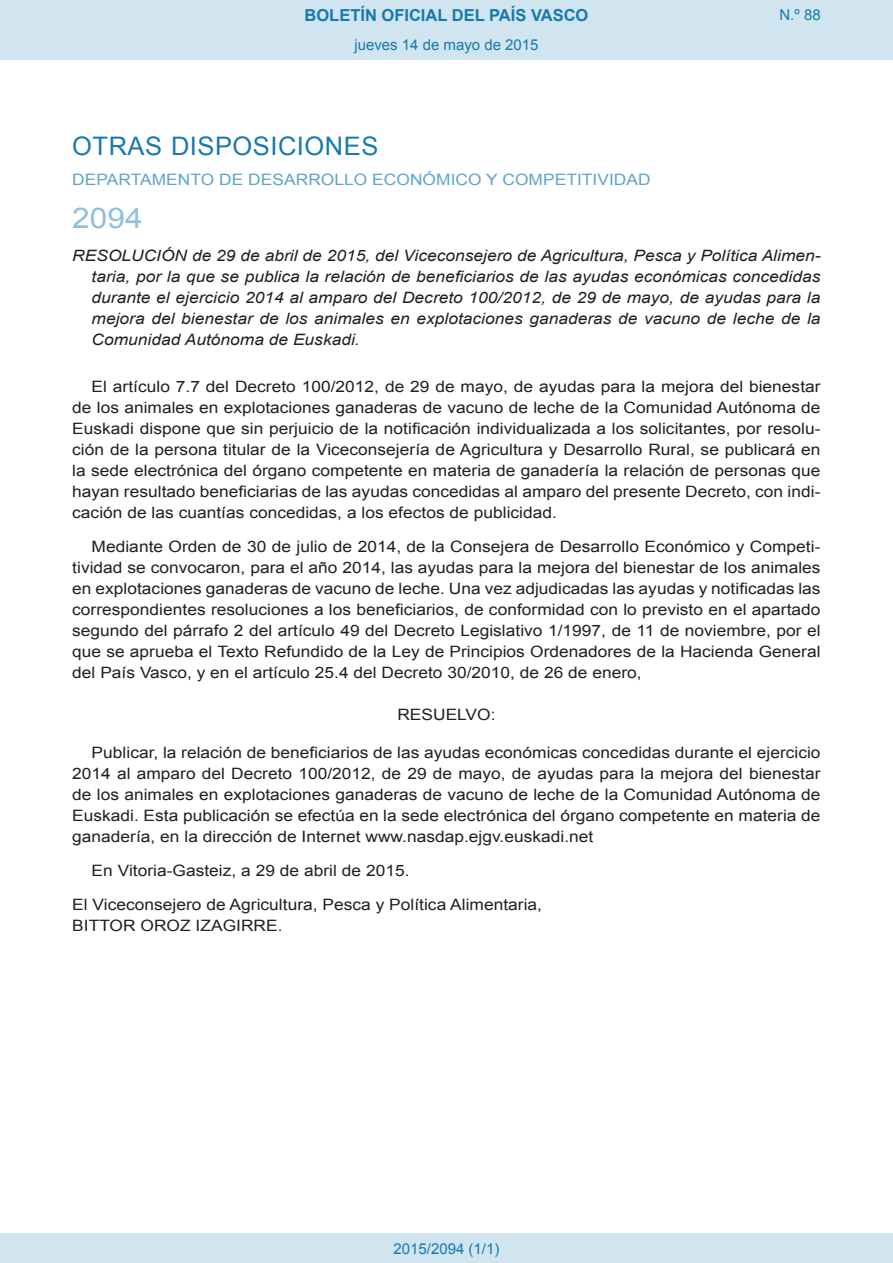
<style>
.page{position:relative;width:893px;height:1263px;background:#fff}
.page>*{position:absolute;margin:0;border:0;box-sizing:border-box;transform-origin:0 0}
.BOPVOrden{font:28.5px "Arial";color:#90c0db;scale:1.11 1}
.BOPVSeccion{font:25.5px "Arial";letter-spacing:.02em;color:#1879ad}
.t1{font:700 16.5px "Arial";color:#1879ad}
.BOPVDetalle{font:15.6px/21px "Arial";color:#231f20;text-align:justify;scale:1.11 1}
.BOPVTitulo{font:italic 15.6px/21px "Arial";color:#231f20;text-align:justify;scale:1.11 1}
.BOPVFirmaPuesto{font:15.6px "Arial";color:#231f20;scale:1.11 1}
.BOPVOrganismo{font:15.6px "Arial";letter-spacing:.005em;color:#5ea4ca;scale:1.11 1}
.BOPVFirmaLugFec{font:15.6px "Arial";color:#231f20;scale:1.11 1}
.BOPVFirmaNombre{font:15.6px "Arial";color:#231f20;scale:1.11 1}
.BOPVClave{font:15.6px "Arial";color:#231f20;scale:1.11 1}
.Paginacion_Centro{font:15px "Arial";color:#1879ad}
</style>
<div class="page">
<div style="left:0;top:0;width:893px;height:60px;background:#d0e5f0"></div>
<div style="left:0;top:1233px;width:893px;height:30px;background:#d0e5f0"></div>
<p class="t1" style="left:305px;top:4px;width:285px">BOLETÍN OFICIAL DEL PAÍS VASCO</p>
<p class="Paginacion_Centro" style="left:354px;top:35px;width:186px">jueves 14 de mayo de 2015</p>
<p class="Paginacion_Centro" style="left:779px;top:5px;width:43px">N.º 88</p>
<p class="BOPVSeccion" style="left:72px;top:129px;width:308px">OTRAS DISPOSICIONES</p>
<p class="BOPVOrganismo" style="left:72px;top:169px;width:523px">DEPARTAMENTO DE DESARROLLO ECONÓMICO Y COMPETITIVIDAD</p>
<p class="BOPVOrden" style="left:72px;top:199px;width:65px">2094</p>
<p class="BOPVTitulo" style="left:92px;top:246px;width:658px;text-indent:-19px">RESOLUCIÓN de 29 de abril de 2015, del Viceconsejero de Agricultura, Pesca y Política Alimen&shy;taria, por la que se publica la relación de beneficiarios de las ayudas económicas concedidas durante el ejercicio 2014 al amparo del Decreto 100/2012, de 29 de mayo, de ayudas para la mejora del bienestar de los animales en explotaciones ganaderas de vacuno de leche de la Comunidad Autónoma de Euskadi.</p>
<p class="BOPVDetalle" style="left:72px;top:376px;width:676px;text-indent:19px">El artículo 7.7 del Decreto 100/2012, de 29 de mayo, de ayudas para la mejora del bienestar de los animales en explotaciones ganaderas de vacuno de leche de la Comunidad Autónoma de Euskadi dispone que sin perjuicio de la notificación individualizada a los solicitantes, por resolu&shy;ción de la persona titular de la Viceconsejería de Agricultura y Desarrollo Rural, se publicará en la sede electrónica del órgano competente en materia de ganadería la relación de personas que hayan resultado beneficiarias de las ayudas concedidas al amparo del presente Decreto, con indi&shy;cación de las cuantías concedidas, a los efectos de publicidad.</p>
<p class="BOPVDetalle" style="left:72px;top:536px;width:676px;text-indent:19px">Mediante Orden de 30 de julio de 2014, de la Consejera de Desarrollo Económico y Competi&shy;tividad se convocaron, para el año 2014, las ayudas para la mejora del bienestar de los animales en explotaciones ganaderas de vacuno de leche. Una vez adjudicadas las ayudas y notificadas las correspondientes resoluciones a los beneficiarios, de conformidad con lo previsto en el apartado segundo del párrafo 2 del artículo 49 del Decreto Legislativo 1/1997, de 11 de noviembre, por el que se aprueba el Texto Refundido de la Ley de Principios Ordenadores de la Hacienda General del País Vasco, y en el artículo 25.4 del Decreto 30/2010, de 26 de enero,</p>
<p class="BOPVClave" style="left:397px;top:704px;width:90px">RESUELVO:</p>
<p class="BOPVDetalle" style="left:72px;top:742px;width:676px;text-indent:19px">Publicar, la relación de beneficiarios de las ayudas económicas concedidas durante el ejercicio 2014 al amparo del Decreto 100/2012, de 29 de mayo, de ayudas para la mejora del bienestar de los animales en explotaciones ganaderas de vacuno de leche de la Comunidad Autónoma de Euskadi. Esta publicación se efectúa en la sede electrónica del órgano competente en materia de ganadería, en la dirección de Internet www.nasdap.ejgv.euskadi.net</p>
<p class="BOPVFirmaLugFec" style="left:92px;top:860px;width:288px">En Vitoria-Gasteiz, a 29 de abril de 2015.</p>
<p class="BOPVFirmaPuesto" style="left:72px;top:894px;width:425px">El Viceconsejero de Agricultura, Pesca y Política Alimentaria,</p>
<p class="BOPVFirmaNombre" style="left:72px;top:915px;width:191px">BITTOR OROZ IZAGIRRE.</p>
<p class="Paginacion_Centro" style="left:393px;top:1238px;width:107px">2015/2094 (1/1)</p>
</div>
